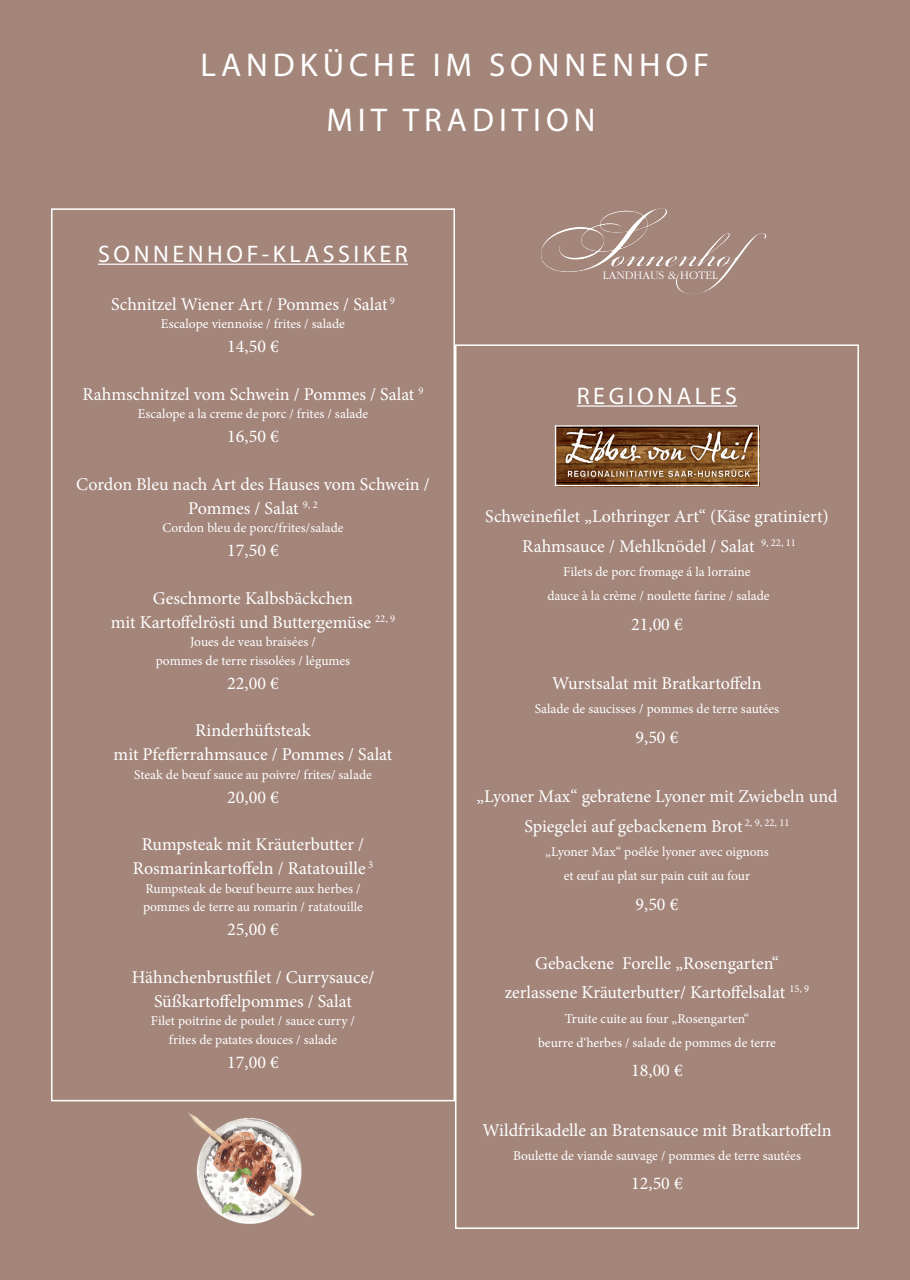
<style>
.page{position:relative;width:910px;height:1280px;background:#a3857a}
.page>*{position:absolute;margin:0;border:0;box-sizing:border-box;transform-origin:0 0}
.t1{font:33px/54.8px "Myriad Pro";letter-spacing:.15em;color:#fff;text-align:center}
.t2{font:24px "Myriad Pro";letter-spacing:.15em;color:#fff}
.t3{font:18px/23.9px "Minion Pro";color:#fff;text-align:center}
.t4{font:13.5px/18.5px "Minion Pro";color:#fff}
.t5{font:300 12px "Garamond LT";color:#fff}
</style>
<div class="page">
<hr style="left:577px;top:405px;width:160px;height:2px;background:#fff">
<div style="left:455px;top:344px;width:404px;height:885px;border:2px solid #fff"></div>
<img style="left:557px;top:427px;width:200px;height:57px">
<div style="left:555px;top:425px;width:204px;height:61px;border:1px solid #fff"></div>
<hr style="left:98px;top:264px;width:310px;height:1px;background:#fff">
<div style="left:51px;top:208px;width:404px;height:893px;border:2px solid #fff"></div>
<img style="left:168px;top:1098px;width:170px;height:126px">
<img style="left:555px;top:208px;width:105px;height:26px">
<p class="t1" style="left:201px;top:37px;width:510px">LANDKÜCHE IM SONNENHOF<br>MIT TRADITION</p>
<p class="t2" style="left:98px;top:239px;width:311px">SONNENHOF-KLASSIKER</p>
<p class="t3" style="left:111px;top:292px;width:285px">Schnitzel Wiener Art / Pommes / Salat <sup>9</sup></p>
<p class="t4" style="left:161px;top:315px;width:186px">Escalope viennoise / frites / salade</p>
<p class="t3" style="left:227px;top:334px;width:53px">14,50 €</p>
<p class="t3" style="left:82px;top:382px;width:343px">Rahmschnitzel vom Schwein / Pommes / Salat <sup>9</sup></p>
<p class="t4" style="left:138px;top:405px;width:232px">Escalope a la creme de porc / frites / salade</p>
<p class="t3" style="left:227px;top:424px;width:53px">16,50 €</p>
<p class="t3" style="left:76px;top:472px;width:355px">Cordon Bleu nach Art des Hauses vom Schwein /<br>Pommes / Salat <sup>9,</sup> <sup>2</sup></p>
<p class="t4" style="left:162px;top:519px;width:183px">Cordon bleu de porc/frites/salade</p>
<p class="t3" style="left:227px;top:538px;width:53px">17,50 €</p>
<p class="t3" style="left:111px;top:586px;width:286px">Geschmorte Kalbsbäckchen<br>mit Kartoffelrösti und Buttergemüse <sup>22,</sup> <sup>9</sup></p>
<p class="t4" style="left:190px;top:633px;width:127px">Joues de veau braisées /</p>
<p class="t4" style="left:156px;top:651px;width:196px">pommes de terre rissolées / légumes</p>
<p class="t3" style="left:227px;top:671px;width:53px">22,00 €</p>
<p class="t3" style="left:114px;top:719px;width:280px">Rinderhüftsteak<br>mit Pfefferrahmsauce / Pommes / Salat</p>
<p class="t4" style="left:134px;top:765px;width:239px">Steak de bœuf sauce au poivre/ frites/ salade</p>
<p class="t3" style="left:227px;top:785px;width:53px">20,00 €</p>
<p class="t3" style="left:133px;top:833px;width:242px">Rumpsteak mit Kräuterbutter /<br>Rosmarinkartoffeln / Ratatouille <sup>3</sup></p>
<p class="t4" style="left:143px;top:879px;width:221px">Rumpsteak de bœuf beurre aux herbes / pommes de terre au romarin / ratatouille</p>
<p class="t3" style="left:227px;top:917px;width:53px">25,00 €</p>
<p class="t3" style="left:132px;top:965px;width:244px">Hähnchenbrustfilet / Currysauce/<br>Süßkartoffelpommes / Salat</p>
<p class="t4" style="left:151px;top:1012px;width:206px;text-align:center">Filet poitrine de poulet / sauce curry / frites de patates douces / salade</p>
<p class="t3" style="left:227px;top:1050px;width:53px">17,00 €</p>
<p class="t5" style="left:603px;top:268px;width:116px">LANDHAUS &amp; HOTEL</p>
<p class="t2" style="left:577px;top:381px;width:162px">REGIONALES</p>
<p class="t3" style="left:485px;top:504px;width:345px">Schweinefilet „Lothringer Art“ (Käse gratiniert)</p>
<p class="t3" style="left:522px;top:534px;width:275px">Rahmsauce / Mehlknödel / Salat <sup>9,</sup> <sup>22,</sup> <sup>11</sup></p>
<p class="t4" style="left:563px;top:562px;width:189px">Filets de porc fromage á la lorraine</p>
<p class="t4" style="left:547px;top:587px;width:224px">dauce à la crème / noulette farine / salade</p>
<p class="t3" style="left:631px;top:612px;width:53px">21,00 €</p>
<p class="t3" style="left:552px;top:671px;width:211px">Wurstsalat mit Bratkartoffeln</p>
<p class="t4" style="left:535px;top:700px;width:246px">Salade de saucisses / pommes de terre sautées</p>
<p class="t3" style="left:636px;top:725px;width:44px">9,50 €</p>
<p class="t3" style="left:476px;top:781px;width:363px;line-height:29.5px">„Lyoner Max“ gebratene Lyoner mit Zwiebeln und<br>Spiegelei auf gebackenem Brot <sup>2,</sup> <sup>9,</sup> <sup>22,</sup> <sup>11</sup></p>
<p class="t4" style="left:545px;top:842px;width:225px">„Lyoner Max“ poêlée lyoner avec oignons</p>
<p class="t4" style="left:564px;top:866px;width:188px">et œuf au plat sur pain cuit au four</p>
<p class="t3" style="left:636px;top:892px;width:44px">9,50 €</p>
<p class="t3" style="left:535px;top:951px;width:245px">Gebackene Forelle „Rosengarten“</p>
<p class="t3" style="left:505px;top:981px;width:306px">zerlassene Kräuterbutter/ Kartoffelsalat <sup>15,</sup> <sup>9</sup></p>
<p class="t4" style="left:565px;top:1009px;width:186px">Truite cuite au four „Rosengarten“</p>
<p class="t4" style="left:538px;top:1033px;width:239px">beurre d‘herbes / salade de pommes de terre</p>
<p class="t3" style="left:631px;top:1059px;width:53px">18,00 €</p>
<p class="t3" style="left:482px;top:1118px;width:351px">Wildfrikadelle an Bratensauce mit Bratkartoffeln</p>
<p class="t4" style="left:513px;top:1146px;width:289px">Boulette de viande sauvage / pommes de terre sautées</p>
<p class="t3" style="left:631px;top:1172px;width:53px">12,50 €</p>
</div>
